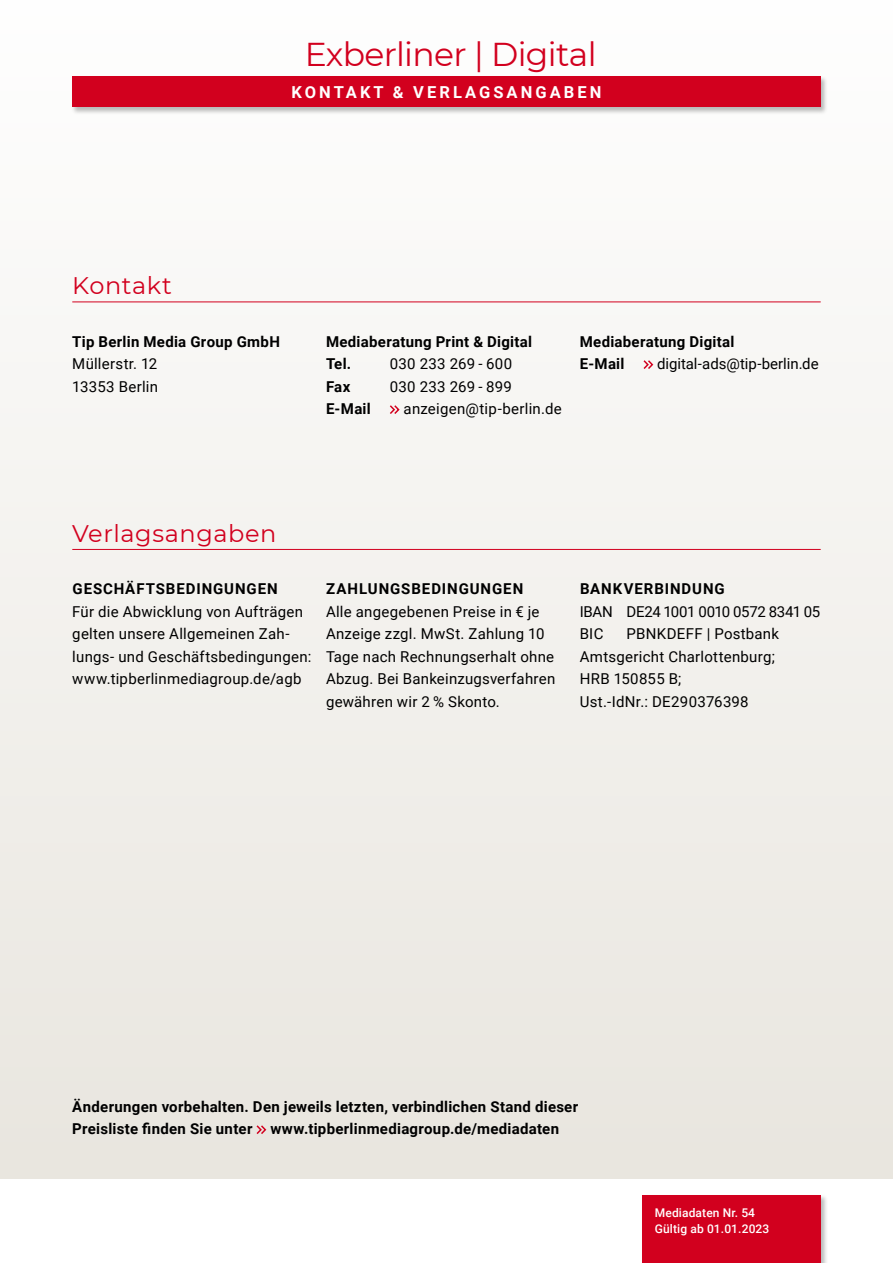
<style>
.page{position:relative;width:893px;height:1263px;background:#fff}
.page>*{position:absolute;margin:0;border:0;box-sizing:border-box;transform-origin:0 0}
.Heftname__Headline{font:33px "Montserrat";letter-spacing:-.02em;color:#d2001e}
.t1{font:24px "Montserrat";letter-spacing:.025em;color:#d2001e}
.t2{font:700 16.5px "Roboto";letter-spacing:.185em;color:#fff}
.t3{font:15px/22.5px "Roboto";letter-spacing:.015em;color:#000}
.t4{font:700 15px/22.5px "Roboto";letter-spacing:.02em;color:#000}
.t5{font:700 15px "Roboto";letter-spacing:.06em;color:#000}
.t6{font:15px/22.5px "Roboto";letter-spacing:-.02em;color:#000}
.t7{font:15px "Roboto";letter-spacing:-.005em;color:#000}
.t8{font:500 12px/16.5px "Roboto";letter-spacing:.01em;color:#fff}
</style>
<div class="page">
<div style="left:0;top:0;width:893px;height:1179px;background:linear-gradient(to bottom,#fefefe,#e9e5df)"></div>
<div style="left:641px;top:1194px;width:187px;height:69px;background:#000;opacity:.27"></div>
<div style="left:642px;top:1195px;width:179px;height:68px;background:#d2001e"></div>
<div style="left:71px;top:76px;width:756px;height:39px;background:#000;opacity:.27"></div>
<div style="left:72px;top:76px;width:749px;height:31px;background:#d2001e"></div>
<hr style="left:72px;top:302px;width:749px;height:1px;background:#d2001e">
<hr style="left:72px;top:549px;width:749px;height:1px;background:#d2001e">
<svg style="left:388px;top:404px;width:13px;height:12px"></svg>
<svg style="left:642px;top:359px;width:12px;height:12px"></svg>
<svg style="left:255px;top:1124px;width:12px;height:12px"></svg>
<p class="Heftname__Headline" style="left:305px;top:32px;width:293px">Exberliner | Digital</p>
<p class="t2" style="left:291px;top:81px;width:312px">KONTAKT &amp; VERLAGSANGABEN</p>
<h2 class="t1" style="left:72px;top:269px;width:101px">Kontakt</h2>
<p class="t4" style="left:72px;top:329px;width:209px">Tip Berlin Media Group GmbH</p>
<p class="t3" style="left:72px;top:352px;width:87px">Müllerstr. 12<br>13353 Berlin</p>
<h2 class="t1" style="left:72px;top:516px;width:206px">Verlagsangaben</h2>
<p class="t4" style="left:326px;top:329px;width:208px">Mediaberatung Print &amp; Digital<br>Tel.</p>
<p class="t3" style="left:390px;top:352px;width:124px">030 233 269 - 600</p>
<p class="t4" style="left:326px;top:374px;width:26px">Fax</p>
<p class="t3" style="left:390px;top:374px;width:124px">030 233 269 - 899</p>
<p class="t4" style="left:326px;top:397px;width:46px">E-Mail</p>
<p class="t3" style="left:404px;top:397px;width:160px">anzeigen@tip-berlin.de</p>
<p class="t4" style="left:580px;top:329px;width:156px">Mediaberatung Digital<br>E-Mail</p>
<p class="t7" style="left:657px;top:353px;width:163px">digital-ads@tip-berlin.de</p>
<p class="t5" style="left:73px;top:578px;width:207px">GESCHÄFTSBEDINGUNGEN</p>
<p class="t3" style="left:72px;top:599px;width:241px">Für die Abwicklung von Aufträgen gelten unsere Allgemeinen Zah&shy;lungs- und Geschäftsbedingungen: www.tipberlinmediagroup.de/agb</p>
<p class="t5" style="left:326px;top:578px;width:199px">ZAHLUNGSBEDINGUNGEN</p>
<p class="t3" style="left:326px;top:599px;width:231px">Alle angegebenen Preise in € je<br>Anzeige zzgl. MwSt. Zahlung 10<br>Tage nach Rechnungserhalt ohne<br>Abzug. Bei Bankeinzugsverfahren gewähren wir 2 % Skonto.</p>
<p class="t5" style="left:580px;top:578px;width:146px">BANKVERBINDUNG</p>
<p class="t6" style="left:580px;top:599px;width:242px">IBAN DE24 1001 0010 0572 8341 05<br>BIC</p>
<p class="t3" style="left:580px;top:622px;width:201px;text-indent:47px">PBNKDEFF | Postbank<br>Amtsgericht Charlottenburg;<br>HRB 150855 B;<br>Ust.-IdNr.: DE290376398</p>
<p class="t4" style="left:72px;top:1094px;width:507px">Änderungen vorbehalten. Den jeweils letzten, verbindlichen Stand dieser<br>Preisliste finden Sie unter www.tipberlinmediagroup.de/mediadaten</p>
<p class="t8" style="left:655px;top:1204px;width:116px">Mediadaten Nr. 54<br>Gültig ab 01.01.2023</p>
</div>
